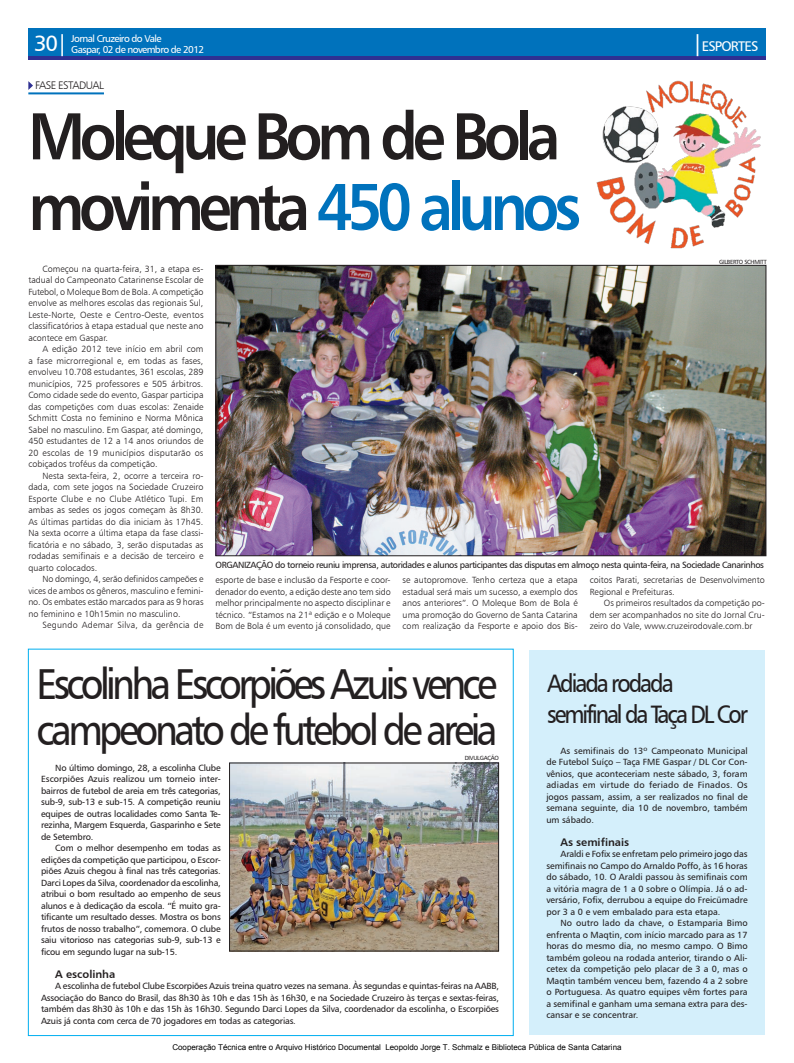
<style>
.page{position:relative;width:794px;height:1063px;background:#fff}
.page>*{position:absolute;margin:0;border:0;box-sizing:border-box;transform-origin:0 0}
.t1{font:66.3px/70.7px "Humanist 777 BT Bold B";letter-spacing:-.09em;color:#231f20;scale:.9 1}
.t2{font:43.3px/46px "Humanist 777 BT Roman B";letter-spacing:-.095em;color:#231f20;scale:.9 1}
.t3{font:25.2px/30.9px "Humanist 777 BT Roman B";color:#231f20;scale:.9 1}
.t4{font:22px "Humanist 777 BT Roman B";color:#fff}
.t5{font:14px "Humanist 777 BT Roman B";color:#fff}
.t6{font:11px "Humanist 777 BT Bold B";color:#231f20}
.t7{font:11px "Humanist 777 BT Light B";letter-spacing:-.05em;color:#231f20}
.t8{font:10px/11px "Humanist 777 BT Roman B";letter-spacing:-.06em;color:#fff}
.t9{font:9px/11.5px "Humanist 777 BT Roman B";letter-spacing:-.02em;color:#231f20;text-align:justify}
.t10{font:9px/11.5px "Humanist 777 BT Light B";color:#231f20;text-align:justify}
.t11{font:9px "Humanist 777 BT Roman B";letter-spacing:-.04em;color:#231f20}
.t12{font:9px "Humanist 777 BT Light B";letter-spacing:.02em;color:#231f20}
.t13{font:8px "Arial";color:#000}
.t14{font:6px "Humanist 777 BT Roman B";letter-spacing:-.05em;color:#231f20}
.s1{font-size:22px}
.s2{color:#0072bc}
</style>
<div class="page">
<hr style="left:28px;top:92px;width:76px;height:2px;background:#0072bc">
<svg style="left:28px;top:81px;width:5px;height:9px"></svg>
<img style="left:217px;top:267px;width:547px;height:287px">
<div style="left:215px;top:265px;width:551px;height:291px;border:1px solid #231f20"></div>
<div style="left:529px;top:650px;width:235px;height:385px;background:#d4effb"></div>
<img style="left:229px;top:765px;width:269px;height:187px">
<div style="left:229px;top:763px;width:270px;height:188px;border:1px solid #231f20"></div>
<img style="left:596px;top:80px;width:165px;height:169px">
<div style="left:28px;top:28px;width:737px;height:29px;background:#0072bc"></div>
<hr style="left:28px;top:57px;width:737px;height:3px;background:#2e3092">
<h3 class="t4" style="left:34px;top:30px;width:35px">30|</h3>
<h3 class="t5" style="left:692px;top:38px;width:38px"><span class="s1">|</span>ESPORTES</h3>
<p class="t8" style="left:71px;top:33px;width:134px">Jornal Cruzeiro do Vale<br>Gaspar, 02 de novembro de 2012</p>
<p class="t7" style="left:35px;top:79px;width:70px">FASE ESTADUAL</p>
<h1 class="t1" style="left:28px;top:99px;width:616px">Moleque Bom de Bola movimenta <span class="s2">450 alunos</span></h1>
<p class="t10" style="left:28px;top:263px;width:177px;text-indent:14px">Começou na quarta-feira, 31, a etapa es&shy;tadual do Campeonato Catarinense Escolar de Futebol, o Moleque Bom de Bola. A competição envolve as melhores escolas das regionais Sul, Leste-Norte, Oeste e Centro-Oeste, eventos classificatórios à etapa estadual que neste ano acontece em Gaspar.</p>
<p class="t10" style="left:28px;top:343px;width:177px;text-indent:14px">A edição 2012 teve início em abril com a fase microrregional e, em todas as fases, envolveu 10.708 estudantes, 361 escolas, 289 municípios, 725 professores e 505 árbitros.<br>Como cidade sede do evento, Gaspar participa das competições com duas escolas: Zenaide Schmitt Costa no feminino e Norma Mônica Sabel no masculino. Em Gaspar, até domingo, 450 estudantes de 12 a 14 anos oriundos de 20 escolas de 19 municípios disputarão os cobiçados troféus da competição.</p>
<p class="t10" style="left:28px;top:470px;width:177px;text-indent:14px">Nesta sexta-feira, 2, ocorre a terceira ro&shy;dada, com sete jogos na Sociedade Cruzeiro Esporte Clube e no Clube Atlético Tupi. Em ambas as sedes os jogos começam às 8h30.<br>As últimas partidas do dia iniciam às 17h45.<br>Na sexta ocorre a última etapa da fase classi&shy;ficatória e no sábado, 3, serão disputadas as rodadas semifinais e a decisão de terceiro e quarto colocados.</p>
<p class="t10" style="left:28px;top:573px;width:177px;text-indent:14px">No domingo, 4, serão definidos campeões e vices de ambos os gêneros, masculino e femini&shy;no. Os embates estão marcados para as 9 horas no feminino e 10h15min no masculino.</p>
<p class="t12" style="left:42px;top:620px;width:162px">Segundo Ademar Silva, da gerência de</p>
<p class="t14" style="left:719px;top:258px;width:49px">gilberto schmitt</p>
<p class="t9" style="left:215px;top:559px;width:7px">ORGA</p>
<p class="t9" style="left:238px;top:559px;width:20px">NIZAÇÃO</p>
<p class="t11" style="left:275px;top:559px;width:490px">do torneio reuniu imprensa, autoridades e alunos participantes das disputas em almoço nesta quinta-feira, na Sociedade Canarinhos</p>
<p class="t10" style="left:215px;top:574px;width:177px">esporte de base e inclusão da Fesporte e coor&shy;denador do evento, a edição deste ano tem sido melhor principalmente no aspecto disciplinar e técnico. “Estamos na 21ª edição e o Moleque Bom de Bola é um evento já consolidado, que</p>
<p class="t10" style="left:402px;top:574px;width:177px">se autopromove. Tenho certeza que a etapa estadual será mais um sucesso, a exemplo dos anos anteriores”. O Moleque Bom de Bola é uma promoção do Governo de Santa Catarina com realização da Fesporte e apoio dos Bis-</p>
<p class="t10" style="left:590px;top:574px;width:177px">coitos Parati, secretarias de Desenvolvimento<br>Regional e Prefeituras.</p>
<p class="t10" style="left:590px;top:597px;width:177px;text-indent:14px">Os primeiros resultados da competição po&shy;dem ser acompanhados no site do Jornal Cru&shy;zeiro do Vale, www.cruzeirodovale.com.br</p>
<h2 class="t2" style="left:37px;top:661px;width:513px">Escolinha Escorpiões Azuis vence campeonato de futebol de areia</h2>
<h3 class="t3" style="left:547px;top:668px;width:225px">Adiada rodada semifinal da Taça DL Cor</h3>
<p class="t9" style="left:546px;top:745px;width:203px;text-indent:14px">As semifinais do 13º Campeonato M unicipal de Futebol Suíço – Taça FME Gaspar / DL Cor Con&shy;vênios, que aconteceriam neste sábado, 3, foram adiadas em virtude do feriado de Finados. Os jogos passam, assim, a ser realizados no final de semana seguinte, dia 10 de novembro, também um sábado.</p>
<p class="t6" style="left:560px;top:835px;width:70px">As semifinais</p>
<p class="t9" style="left:546px;top:848px;width:203px;text-indent:14px">Araldi e Fofix se enfretam pelo primeiro jogo das semifinais no Campo do Arnaldo Poffo, às 16 horas do sábado, 10. O Araldi passou às semifinais com a vitória magra de 1 a 0 sobre o Olímpia. Já o ad&shy;versário, Fofix, derrubou a equipe do Freicümadre por 3 a 0 e vem embalado para esta etapa.</p>
<p class="t9" style="left:546px;top:917px;width:203px;text-indent:14px">No outro lado da chave, o Estamparia Bimo enfrenta o Maqtin, com início marcado para as 17 horas do mesmo dia, no mesmo campo. O Bimo também goleou na rodada anterior, tirando o Ali&shy;cetex da competição pelo placar de 3 a 0, mas o Maqtin também venceu bem, fazendo 4 a 2 sobre o Portuguesa. As quatro equipes vêm fortes para a semifinal e ganham uma semana extra para des&shy;cansar e se concentrar.</p>
<p class="t14" style="left:465px;top:755px;width:35px">divulgação</p>
<p class="t9" style="left:41px;top:762px;width:181px;text-indent:14px">No último domingo, 28, a escolinha Clube Escorpiões Azuis realizou um torneio inter&shy;bairros de futebol de areia em três categorias, sub-9, sub-13 e sub-15. A competição reuniu equipes de outras localidades como Santa Te&shy;rezinha, Margem Esquerda, Gasparinho e Sete de Setembro.</p>
<p class="t9" style="left:41px;top:842px;width:181px;text-indent:14px">Com o melhor desempenho em todas as edições da competição que participou, o Escor&shy;piões Azuis chegou à final nas três categorias.<br>Darci Lopes da Silva, coordenador da escolinha, atribui o bom resultado ao empenho de seus alunos e à dedicação da escola. “É muito gra&shy;tificante um resultado desses. M ostra os bons frutos de nosso trabalho”, comemora. O clube saiu vitorioso nas categorias sub-9, sub-13 e ficou em segundo lugar na sub-15.</p>
<p class="t6" style="left:55px;top:967px;width:62px">A escolinha</p>
<p class="t9" style="left:55px;top:980px;width:426px">A escolinha de futebol Clube Escorpiões Azuis treina quatro vezes na semana. Às segundas e quintas-feiras na AABB</p>
<p class="t9" style="left:41px;top:980px;width:459px;text-indent:455px">, Associação do Banco do Brasil, das 8h30 às 10h e das 15h às 16h30, e na Sociedade Cruzeiro às terças e sextas-feiras, também das 8h30 às 10h e das 15h às 16h30. Segundo Darci Lopes da Silva, coordenador da escolinha, o Escorpiões Azuis já conta com cerca de 70 jogadores em todas as categorias.</p>
<p class="t13" style="left:172px;top:1042px;width:451px">Cooperação Técnica entre o Arquivo Histórico Documental Leopoldo Jorge T. Schmalz e Biblioteca Pública de Santa Catarina</p>
</div>
